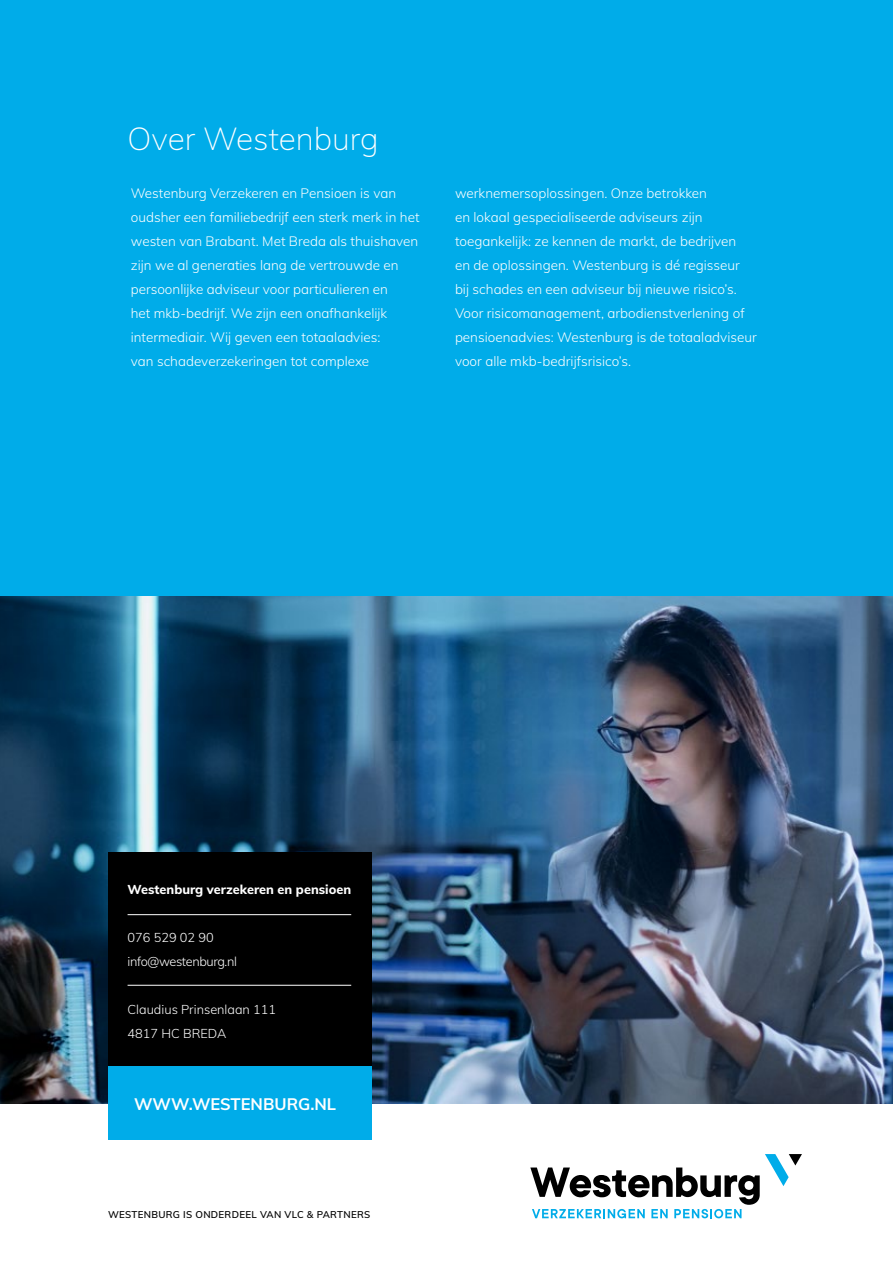
<style>
.page{position:relative;width:893px;height:1263px;background:#fff}
.page>*{position:absolute;margin:0;border:0;box-sizing:border-box;transform-origin:0 0}
.t1{font:200 31.5px "Muli";color:#fff}
.t2{font:700 16.5px "Muli";color:#fff}
.t3{font:300 13.5px/24px "Muli";color:#fff}
.t4{font:300 12.75px/24px "Muli";color:#fff}
.t5{font:800 12.75px "Muli";color:#fff}
.t6{font:300 12.75px/24px "Muli";letter-spacing:-.03em;color:#fff}
.t7{font:600 9.75px "Muli";letter-spacing:.03em;color:#000}
.t8{font:300 9px "Muli";letter-spacing:.1em;color:#000}
</style>
<div class="page">
<div style="left:0;top:0;width:893px;height:662px;background:#00ace9"></div>
<img style="left:0;top:596px;width:893px;height:507px">
<svg style="left:530px;top:1154px;width:272px;height:64px"></svg>
<div style="left:108px;top:853px;width:263px;height:214px;background:#000"></div>
<div style="left:108px;top:1067px;width:263px;height:73px;background:#00ace9"></div>
<hr style="left:128px;top:914px;width:223px;height:1px;background:#fff">
<hr style="left:128px;top:985px;width:223px;height:1px;background:#fff">
<h1 class="t1" style="left:128px;top:116px;width:253px">Over Westenburg</h1>
<p class="t3" style="left:131px;top:181px;width:290px">Westenburg Verzekeren en Pensioen is van oudsher een familiebedrijf een sterk merk in het westen van Brabant. Met Breda als thuishaven zijn we al generaties lang de vertrouwde en persoonlijke adviseur voor particulieren en<br>het mkb-bedrijf. We zijn een onafhankelijk intermediair. Wij geven een totaaladvies:<br>van schadeverzekeringen tot complexe</p>
<p class="t3" style="left:455px;top:181px;width:303px">werknemersoplossingen. Onze betrokken<br>en lokaal gespecialiseerde adviseurs zijn toegankelijk: ze kennen de markt, de bedrijven<br>en de oplossingen. Westenburg is dé regisseur bij schades en een adviseur bij nieuwe risico’s.<br>Voor risicomanagement, arbodienstverlening of pensioenadvies: Westenburg is de totaaladviseur voor alle mkb-bedrijfsrisico’s.</p>
<p class="t5" style="left:128px;top:880px;width:225px">Westenburg verzekeren en pensioen</p>
<p class="t6" style="left:128px;top:925px;width:111px">076 529 02 90 info@westenburg.nl</p>
<p class="t4" style="left:128px;top:997px;width:150px">Claudius Prinsenlaan 111<br>4817 HC BREDA</p>
<p class="t2" style="left:134px;top:1092px;width:204px">WWW.WESTENBURG.NL</p>
<p class="t7" style="left:108px;top:1207px;width:264px">WESTENBURG IS ONDERDEEL VAN VLC &amp; PARTNERS</p>
<p class="t8" style="left:128px;top:1213px;width:95px">INS &amp; OUTS CYBER</p>
</div>
